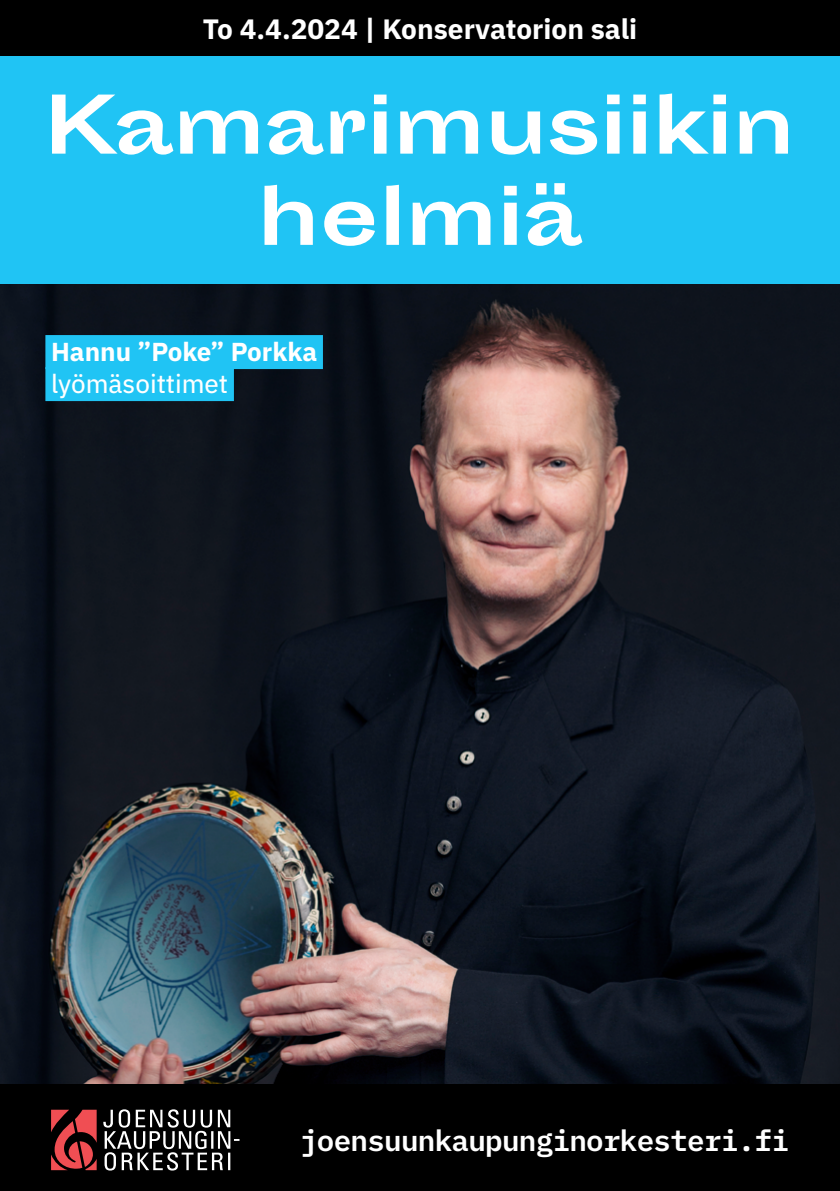
<style>
.page{position:relative;width:840px;height:1191px;background:#fff}
.page>*{position:absolute;margin:0;border:0;box-sizing:border-box;transform-origin:0 0}
.t1{font:700 76px/91.2px "Sporting Grotesque";color:#fff;text-align:center}
.t2{font:29.2px "IBM Plex Mono Sm Bld";letter-spacing:-.025em;color:#fff}
.t3{font:700 28px "IBM Plex Sans";color:#fff}
.t4{font:700 26px "IBM Plex Sans";color:#fff}
.t5{font:26px "IBM Plex Sans Text";color:#fff}
</style>
<div class="page">
<div style="left:0;top:1082px;width:839px;height:109px;background:#000"></div>
<svg style="left:51px;top:1109px;width:46px;height:61px"></svg>
<svg style="left:103px;top:1109px;width:136px;height:61px"></svg>
<img style="left:0;top:283px;width:839px;height:800px">
<div style="left:45px;top:335px;width:278px;height:34px;background:#20c4f4"></div>
<div style="left:45px;top:367px;width:189px;height:34px;background:#20c4f4"></div>
<div style="left:0;top:0;width:839px;height:56px;background:#000"></div>
<div style="left:0;top:56px;width:839px;height:227px;background:#20c4f4"></div>
<p class="t3" style="left:202px;top:7px;width:436px">To 4.4.2024 | Konservatorion sali</p>
<h1 class="t1" style="left:45px;top:82px;width:750px">Kamarimusiikin helmiä</h1>
<p class="t4" style="left:51px;top:331px;width:267px">Hannu ”Poke” Porkka</p>
<p class="t5" style="left:51px;top:363px;width:178px">lyömäsoittimet</p>
<p class="t2" style="left:300px;top:1118px;width:490px">joensuunkaupunginorkesteri.fi</p>
</div>
